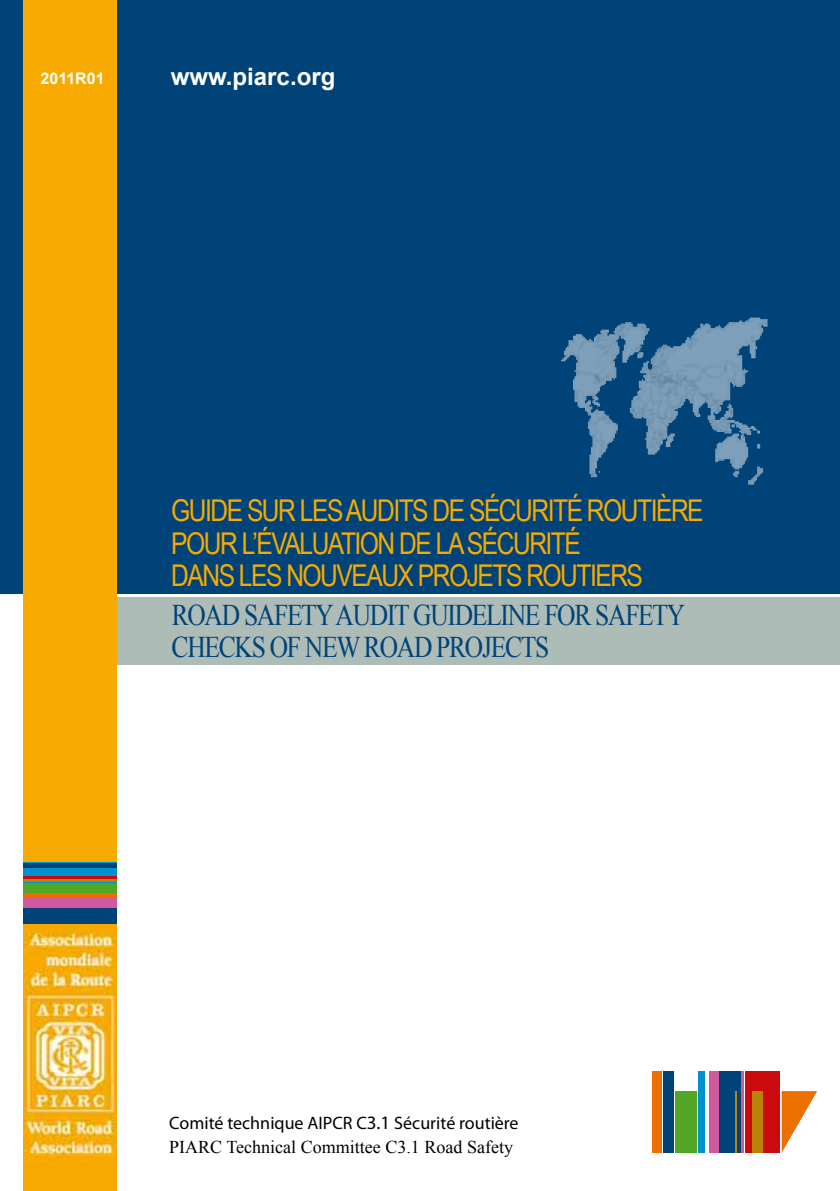
<style>
.page{position:relative;width:840px;height:1191px;background:#fff}
.page>*{position:absolute;margin:0;border:0;box-sizing:border-box;transform-origin:0 0}
.t1{font:30px/32px "Arial Narrow";letter-spacing:-.05em;color:#f7ab00}
.t2{font:30px/32px "Times New Roman";letter-spacing:-.05em;color:#004378;scale:.85 1}
.t3{font:700 24px "Arial";color:#fff}
.t4{font:18px "Myriad Pro";color:#000}
.t5{font:18px "Times New Roman";color:#000}
.t6{font:700 16px "Arial";color:#fff}
.s1{font-size:19px}
</style>
<div class="page">
<div style="left:95px;top:597px;width:744px;height:68px;background:#aebcb7"></div>
<div style="left:0;top:0;width:839px;height:594px;background:#004378"></div>
<div style="left:23px;top:0;width:94px;height:862px;background:#f7ab00"></div>
<img style="left:629px;top:317px;width:127px;height:152px">
<div style="left:651px;top:1071px;width:10px;height:81px;background:#ed6f00"></div>
<div style="left:663px;top:1071px;width:10px;height:81px;background:#004378"></div>
<div style="left:674px;top:1091px;width:22px;height:61px;background:#52a625"></div>
<div style="left:698px;top:1071px;width:6px;height:81px;background:#0091ce"></div>
<svg style="left:781px;top:1091px;width:35px;height:61px"></svg>
<div style="left:744px;top:1071px;width:35px;height:81px;background:#cb0a0d"></div>
<div style="left:708px;top:1071px;width:35px;height:81px;background:#d15a9e"></div>
<div style="left:718px;top:1071px;width:22px;height:81px;background:#004378"></div>
<div style="left:752px;top:1091px;width:10px;height:61px;background:#b88308"></div>
<hr style="left:735px;top:1091px;width:1px;height:61px;background:#b88308">
<div style="left:23px;top:862px;width:94px;height:21px;background:#0091ce"></div>
<svg style="left:23px;top:878px;width:94px;height:4px"></svg>
<div style="left:23px;top:883px;width:94px;height:10px;background:#52a625"></div>
<hr style="left:23px;top:893px;width:94px;height:3px;background:#ed6f00">
<div style="left:23px;top:896px;width:94px;height:12px;background:#d15a9e"></div>
<div style="left:23px;top:908px;width:94px;height:16px;background:#004378"></div>
<div style="left:23px;top:863px;width:94px;height:5px;background:#004378"></div>
<hr style="left:23px;top:876px;width:94px;height:2px;background:#cb0a0d">
<img style="left:23px;top:924px;width:94px;height:267px">
<p class="t6" style="left:40px;top:68px;width:66px">2011R01</p>
<p class="t3" style="left:171px;top:60px;width:166px">www.piarc.org</p>
<p class="t1" style="left:171px;top:494px;width:533px">GUIDE SUR LES AUDITS DE SÉCURITÉ ROUTIÈRE<br>POUR L’ÉVALUATION DE LA SÉCURITÉ<br>DANS LES NOUVEAUX PROJETS ROUTIERS</p>
<p class="t2" style="left:171px;top:598px;width:605px">ROAD SAFETY AUDIT GUIDELINE FOR SAFETY<br>CHECKS OF NEW ROAD PROJECTS</p>
<p class="t4" style="left:169px;top:1112px;width:351px">Comité technique AIPCR C<span class="s1">3.1</span> Sécurité routière</p>
<p class="t5" style="left:169px;top:1135px;width:345px">PIARC TECHNICAL COMMITTEE C3.1 ROAD SAFETY</p>
</div>
